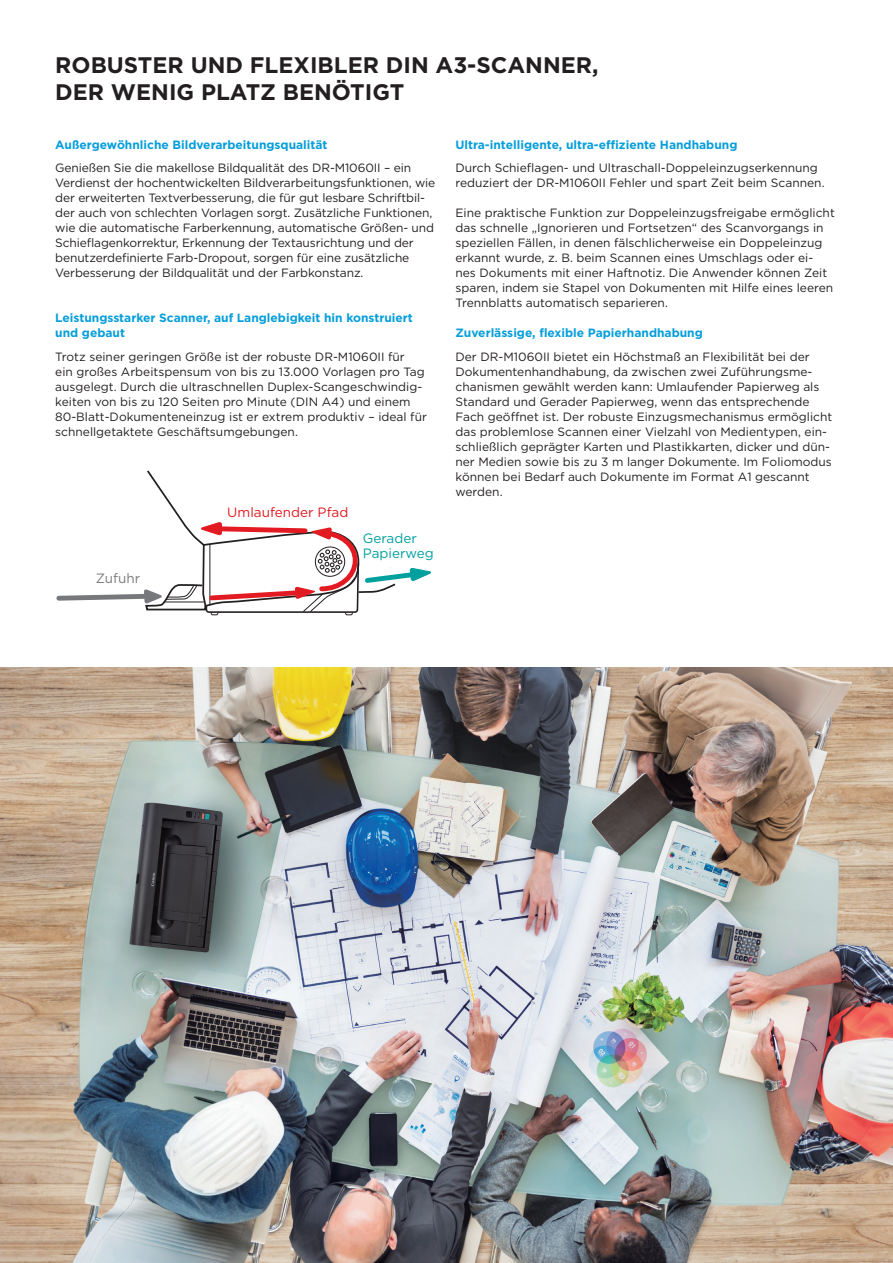
<style>
.page{position:relative;width:893px;height:1263px;background:#fff}
.page>*{position:absolute;margin:0;border:0;box-sizing:border-box;transform-origin:0 0}
.HEADER_B{font:700 22.5px/27px "Gotham";color:#231f20}
.t1{font:300 15.15px/15.1px "Denda New";color:#00a09e}
.t2{font:300 15.15px "Denda New";color:#e21a21}
.t3{font:300 15.15px "Denda New";color:#76787b}
.COVER_HEADER_SMALL{font:13.5px/15px "Gotham";color:#00a09e}
.COVER_HEADER_SMALL-2{font:13.5px "Gotham";color:#e21a21}
.COVER_HEADER_SMALL-3{font:13.5px "Gotham";color:#7c7b7b}
.BODY_BULLETS{font:12px/15px "Gotham";color:#231f20}
.SUBHEAD{font:12px/15px "Gotham";letter-spacing:-.01em;color:#231f20}
.SUBHEAD-2{font:700 12px/15px "Gotham";color:#069edb}
.BODY_BULLETS-2{font:700 12px "Gotham";color:#069edb}
</style>
<div class="page">
<img style="left:0;top:668px;width:893px;height:595px">
<svg style="left:56px;top:470px;width:375px;height:146px"></svg>
<p class="HEADER_B" style="left:55px;top:52px;width:545px">ROBUSTER UND FLEXIBLER DIN A3-SCANNER,<br>DER WENIG PLATZ BENÖTIGT</p>
<p class="SUBHEAD-2" style="left:55px;top:137px;width:274px">Außergewöhnliche Bildverarbeitungsqualität</p>
<p class="SUBHEAD" style="left:55px;top:160px;width:382px">Genießen Sie die makellose Bildqualität des DR-M1060II – ein Verdienst der hochentwickelten Bildverarbeitungsfunktionen, wie der erweiterten Textverbesserung, die für gut lesbare Schriftbil&shy;der auch von schlechten Vorlagen sorgt. Zusätzliche Funktionen, wie die automatische Farberkennung, automatische Größen- und Schieflagenkorrektur, Erkennung der Textausrichtung und der benutzerdefinierte Farb-Dropout, sorgen für eine zusätzliche Verbesserung der Bildqualität und der Farbkonstanz.</p>
<p class="SUBHEAD-2" style="left:55px;top:310px;width:359px">Leistungsstarker Scanner, auf Langlebigkeit hin konstruiert und gebaut</p>
<p class="BODY_BULLETS" style="left:55px;top:349px;width:373px">Trotz seiner geringen Größe ist der robuste DR-M1060II für<br>ein großes Arbeitspensum von bis zu 13.000 Vorlagen pro Tag ausgelegt. Durch die ultraschnellen Duplex-Scangeschwindig&shy;keiten von bis zu 120 Seiten pro Minute (DIN A4) und einem 80-Blatt-Dokumenteneinzug ist er extrem produktiv – ideal für schnellgetaktete Geschäftsumgebungen.</p>
<p class="BODY_BULLETS-2" style="left:455px;top:137px;width:283px">Ultra-intelligente, ultra-effiziente Handhabung</p>
<p class="BODY_BULLETS" style="left:455px;top:160px;width:371px">Durch Schieflagen- und Ultraschall-Doppeleinzugserkennung reduziert der DR-M1060II Fehler und spart Zeit beim Scannen.</p>
<p class="BODY_BULLETS" style="left:455px;top:205px;width:381px">Eine praktische Funktion zur Doppeleinzugsfreigabe ermöglicht das schnelle „Ignorieren und Fortsetzen“ des Scanvorgangs in speziellen Fällen, in denen fälschlicherweise ein Doppeleinzug erkannt wurde, z. B. beim Scannen eines Umschlags oder ei&shy;nes Dokuments mit einer Haftnotiz. Die Anwender können Zeit sparen, indem sie Stapel von Dokumenten mit Hilfe eines leeren Trennblatts automatisch separieren.</p>
<p class="BODY_BULLETS-2" style="left:455px;top:325px;width:249px">Zuverlässige, flexible Papierhandhabung</p>
<p class="BODY_BULLETS" style="left:455px;top:349px;width:378px">Der DR-M1060II bietet ein Höchstmaß an Flexibilität bei der Dokumentenhandhabung, da zwischen zwei Zuführungsme&shy;chanismen gewählt werden kann: Umlaufender Papierweg als Standard und Gerader Papierweg, wenn das entsprechende Fach geöffnet ist. Der robuste Einzugsmechanismus ermöglicht das problemlose Scannen einer Vielzahl von Medientypen, ein&shy;schließlich geprägter Karten und Plastikkarten, dicker und dün&shy;ner Medien sowie bis zu 3 m langer Dokumente. Im Foliomodus können bei Bedarf auch Dokumente im Format A1 gescannt werden.</p>
<p class="t3" style="left:95px;top:571px;width:50px">Feeding</p>
<p class="COVER_HEADER_SMALL-3" style="left:96px;top:569px;width:46px">Zufuhr</p>
<p class="t2" style="left:228px;top:504px;width:74px">U-Turn Path</p>
<p class="COVER_HEADER_SMALL-2" style="left:227px;top:504px;width:123px">Umlaufender Pfad</p>
<p class="COVER_HEADER_SMALL" style="left:363px;top:531px;width:72px">Gerader<br>Papierweg</p>
<p class="t1" style="left:364px;top:540px;width:48px">Straight<br>Path</p>
</div>
